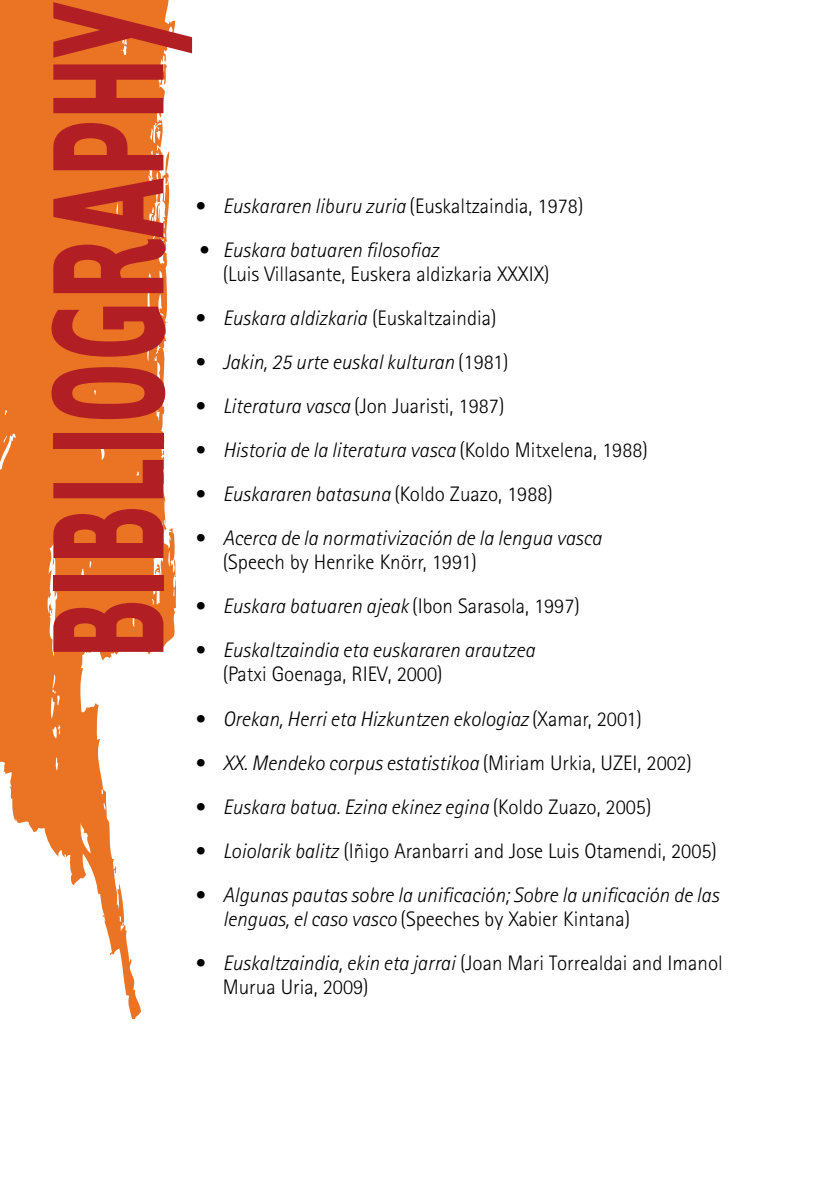
<style>
.page{position:relative;width:840px;height:1191px;background:#fff}
.page>*{position:absolute;margin:0;border:0;box-sizing:border-box;transform-origin:0 0}
.t1{font:700 183.2px "Tarzana Narrow";color:#b11f24;scale:.69 1}
.t2{font:italic 300 21px/24px "Rotis Sans Serif";color:#000}
.t3{font:300 21px/24px "Rotis Sans Serif";color:#000}
.s1{font-style:normal}
.s2{font-style:italic}
</style>
<div class="page">
<svg style="left:0;top:0;width:177px;height:1019px;fill:#ea7424"></svg>
<h1 class="t1" style="left:-7px;top:660px;width:956px;rotate:-90deg">Bibliography</h1>
<p class="t2" style="left:194px;top:195px;width:390px">• Euskararen liburu zuria <span class="s1">(Euskaltzaindia, 1978)</span></p>
<p class="t2" style="left:198px;top:239px;width:242px">• Euskara batuaren filosofiaz</p>
<p class="t3" style="left:223px;top:262px;width:328px">(Luis Villasante, Euskera aldizkaria XXXIX)</p>
<p class="t2" style="left:194px;top:307px;width:303px">• Euskara aldizkaria <span class="s1">(Euskaltzaindia)</span></p>
<p class="t2" style="left:194px;top:351px;width:316px">• Jakin, 25 urte euskal kulturan <span class="s1">(1981)</span></p>
<p class="t3" style="left:194px;top:394px;width:311px"><span class="s2">• Literatura vasca</span> (Jon Juaristi, 1987)</p>
<p class="t2" style="left:194px;top:439px;width:455px">• Historia de la literatura vasca <span class="s1">(Koldo Mitxelena, 1988)</span></p>
<p class="t2" style="left:194px;top:482px;width:360px">• Euskararen batasuna <span class="s1">(Koldo Zuazo, 1988)</span></p>
<p class="t2" style="left:194px;top:526px;width:408px">• Acerca de la normativización de la lengua vasca</p>
<p class="t3" style="left:223px;top:550px;width:255px">(Speech by Henrike Knörr, 1991)</p>
<p class="t2" style="left:194px;top:594px;width:387px">• Euskara batuaren ajeak <span class="s1">(Ibon Sarasola, 1997)</span></p>
<p class="t2" style="left:194px;top:638px;width:342px">• Euskaltzaindia eta euskararen arautzea</p>
<p class="t3" style="left:223px;top:662px;width:221px">(Patxi Goenaga, RIEV, 2000)</p>
<p class="t2" style="left:194px;top:706px;width:449px">• Orekan, Herri eta Hizkuntzen ekologiaz <span class="s1">(Xamar, 2001)</span></p>
<p class="t2" style="left:194px;top:750px;width:499px">• XX. Mendeko corpus estatistikoa <span class="s1">(Miriam Urkia, UZEI, 2002)</span></p>
<p class="t2" style="left:194px;top:794px;width:458px">• Euskara batua. Ezina ekinez egina <span class="s1">(Koldo Zuazo, 2005)</span></p>
<p class="t3" style="left:194px;top:838px;width:524px"><span class="s2">• Loiolarik balitz</span> (Iñigo Aranbarri and Jose Luis Otamendi, 2005)</p>
<p class="t2" style="left:223px;top:882px;width:497px;text-indent:-28px">• Algunas pautas sobre la unificación; Sobre la unificación de las lenguas, el caso vasco <span class="s1">(Speeches by Xabier Kintana)</span></p>
<p class="t3" style="left:223px;top:950px;width:501px;text-indent:-28px"><span class="s2">• Euskaltzaindia, ekin eta jarrai</span> (Joan Mari Torrealdai and Imanol<br>Murua Uria, 2009)</p>
</div>
